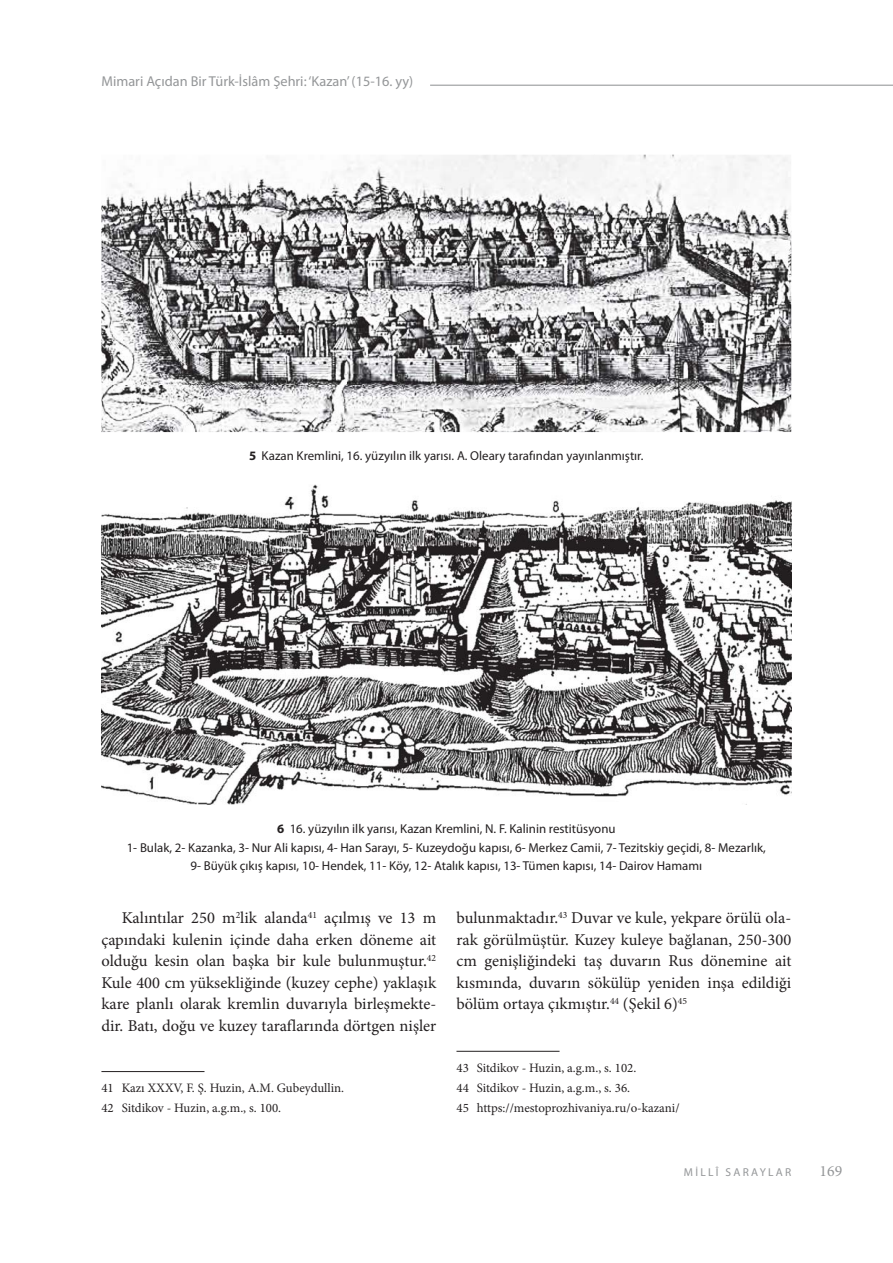
<style>
.page{position:relative;width:893px;height:1263px;background:#fff}
.page>*{position:absolute;margin:0;border:0;box-sizing:border-box;transform-origin:0 0}
.t1{font:16.5px/21.5px "Minion Pro";color:#231f20;text-align:justify}
.t2{font:15.75px "Minion Pro";color:#949698}
.t3{font:14.25px "Myriad Pro";color:#949698}
.t4{font:12.9px/18.6px "Myriad Pro";color:#231f20;text-align:center}
.t5{font:12.9px/20.2px "Minion Pro";color:#231f20}
.t6{font:11.4px "Myriad Pro";letter-spacing:.2em;color:#949698}
.s1{font-weight:700}
</style>
<div class="page">
<hr style="left:430px;top:85px;width:463px;height:1px;background:#949698">
<hr style="left:101px;top:1071px;width:103px;height:1px;background:#231f20">
<img style="left:101px;top:155px;width:690px;height:277px">
<img style="left:101px;top:484px;width:690px;height:321px">
<hr style="left:456px;top:1051px;width:103px;height:1px;background:#231f20">
<p class="t3" style="left:101px;top:76px;width:313px">Mimari Açıdan Bir Türk-İslâm Şehri: ‘Kazan’ (15-16. yy)</p>
<p class="t4" style="left:249px;top:448px;width:396px"><span class="s1">5</span> Kazan Kremlini, 16. yüzyılın ilk yarısı. A. Oleary tarafından yayınlanmıştır.</p>
<p class="t4" style="left:127px;top:820px;width:641px"><span class="s1">6</span> 16. yüzyılın ilk yarısı, Kazan Kremlini, N. F. Kalinin restitüsyonu<br>1- Bulak, 2- Kazanka, 3- Nur Ali kapısı, 4- Han Sarayı, 5- Kuzeydoğu kapısı, 6- Merkez Camii, 7- Tezitskiy geçidi, 8- Mezarlık,<br>9- Büyük çıkış kapısı, 10- Hendek, 11- Köy, 12- Atalık kapısı, 13- Tümen kapısı, 14- Dairov Hamamı</p>
<p class="t1" style="left:456px;top:909px;width:336px">bulunmaktadır.<sup>43</sup> Duvar ve kule, yekpare örülü ola&shy;rak görülmüştür. Kuzey kuleye bağlanan, 250-300 cm genişliğindeki taş duvarın Rus dönemine ait kısmında, duvarın sökülüp yeniden inşa edildiği bölüm ortaya çıkmıştır.<sup>44</sup> (Şekil 6)<sup>45</sup></p>
<p class="t1" style="left:101px;top:909px;width:336px;text-indent:20px">Kalıntılar 250 m<sup>2</sup>lik alanda<sup>41</sup> açılmış ve 13 m çapındaki kulenin içinde daha erken döneme ait olduğu kesin olan başka bir kule bulunmuştur.<sup>42<br></sup>Kule 400 cm yüksekliğinde (kuzey cephe) yaklaşık kare planlı olarak kremlin duvarıyla birleşmekte&shy;dir. Batı, doğu ve kuzey taraflarında dörtgen nişler</p>
<p class="t5" style="left:101px;top:1079px;width:244px">41 Kazı XXXV, F. Ş. Huzin, A.M. Gubeydullin.<br>42 Sitdikov - Huzin, a.g.m., s. 100.</p>
<p class="t5" style="left:456px;top:1058px;width:225px">43 Sitdikov - Huzin, a.g.m., s. 102.<br>44 Sitdikov - Huzin, a.g.m., s. 36.<br>45 https://mestoprozhivaniya.ru/o-kazani/</p>
<p class="t6" style="left:684px;top:1168px;width:109px">MİLLÎ SARAYLAR</p>
<p class="t2" style="left:820px;top:1165px;width:24px">169</p>
</div>
